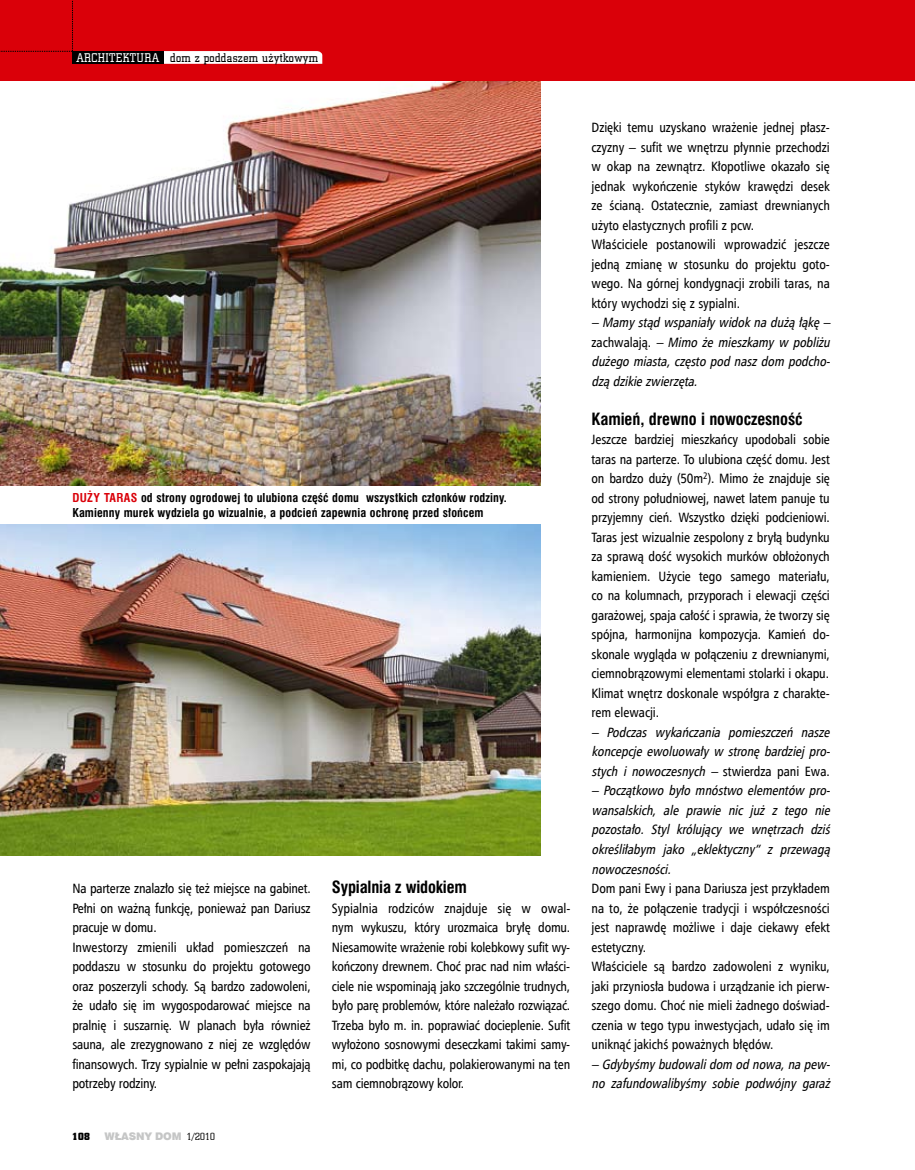
<style>
.page{position:relative;width:915px;height:1170px;background:#fff}
.page>*{position:absolute;margin:0;border:0;box-sizing:border-box;transform-origin:0 0}
.t1{font:700 16.5px "Swis 721 Cn EU";letter-spacing:-.01em;color:#000}
.t2{font:13.5px/19.5px "Humnst 777 Cn EU";letter-spacing:-.005em;color:#000}
.t3{font:italic 13.5px/19.5px "Humnst 777 Cn EU";letter-spacing:-.005em;color:#000;text-align:justify}
.t4{font:12.75px "Square Slab 711 Lt EU";letter-spacing:.025em;color:#000}
.t5{font:700 12px/15px "Swis 721 Cn EU";letter-spacing:.01em;color:#000}
.t6{font:10.5px "Swis 721 Blk EU";letter-spacing:-.02em;color:#c5c6c6}
.t7{font:10.5px "Square Slab 711 Bd EU";color:#000}
.s1{color:#fff}
.s2{color:#da0009}
.s3{font-family:"Square Slab 711 Lt EU";color:#000}
.s4{font-style:normal}
</style>
<div class="page">
<div style="left:0;top:0;width:914px;height:81px;background:#da0009"></div>
<svg style="left:0;top:0;width:322px;height:64px"></svg>
<div style="left:72px;top:51px;width:92px;height:13px;background:#000"></div>
<img style="left:0;top:81px;width:540px;height:404px">
<img style="left:0;top:524px;width:540px;height:331px">
<p class="t4" style="left:76px;top:50px;width:243px"><span class="s1">architektura</span> dom z poddaszem użytkowym</p>
<p class="t5" style="left:72px;top:490px;width:436px"><span class="s2">Duży taras</span> od strony ogrodowej to ulubiona część domu wszystkich członków rodziny.<br>Kamienny murek wydziela go wizualnie, a podcień zapewnia ochronę przed słońcem</p>
<p class="t2" style="left:72px;top:878px;width:240px">Na parterze znalazło się też miejsce na gabinet.<br>Pełni on ważną funkcję, ponieważ pan Dariusz pracuje w domu.<br>Inwestorzy zmienili układ pomieszczeń na poddaszu w stosunku do projektu gotowego oraz poszerzyli schody. Są bardzo zadowoleni, że udało się im wygospodarować miejsce na pralnię i suszarnię. W planach była również sauna, ale zrezygnowano z niej ze względów finansowych. Trzy sypialnie w pełni zaspokajają potrzeby rodziny.</p>
<p class="t1" style="left:332px;top:877px;width:136px">Sypialnia z widokiem</p>
<p class="t2" style="left:332px;top:897px;width:240px;text-align:justify">Sypialnia rodziców znajduje się w owal&shy;nym wykuszu, który urozmaica bryłę domu.<br>Niesamowite wrażenie robi kolebkowy sufit wy&shy;kończony drewnem. Choć prac nad nim właści&shy;ciele nie wspominają jako szczególnie trudnych, było parę problemów, które należało rozwiązać.<br>Trzeba było m. in. poprawiać docieplenie. Sufit wyłożono sosnowymi deseczkami takimi samy&shy;mi, co podbitkę dachu, polakierowanymi na ten sam ciemnobrązowy kolor.</p>
<p class="t7" style="left:72px;top:1129px;width:19px">108</p>
<p class="t6" style="left:105px;top:1129px;width:112px">WŁASNY DOM <span class="s3">1/2010</span></p>
<p class="t2" style="left:591px;top:117px;width:240px">Dzięki temu uzyskano wrażenie jednej płasz&shy;czyzny – sufit we wnętrzu płynnie przechodzi w okap na zewnątrz. Kłopotliwe okazało się jednak wykończenie styków krawędzi desek ze ścianą. Ostatecznie, zamiast drewnianych użyto elastycznych profili z pcw.<br>Właściciele postanowili wprowadzić jeszcze jedną zmianę w stosunku do projektu goto&shy;wego. Na górnej kondygnacji zrobili taras, na który wychodzi się z sypialni.</p>
<p class="t3" style="left:591px;top:312px;width:243px">– Mamystąd wspaniaływidoknadużąłąkę– <span class="s4">z a c h w a l a j ą .</span> – Mimo że mieszkamy w pobliżu dużego miasta, często pod nasz dom podcho&shy;dządzikiezwierzęta.</p>
<p class="t1" style="left:591px;top:409px;width:212px">Kamień, drewno i nowoczesność</p>
<p class="t2" style="left:591px;top:429px;width:240px;text-align:justify">Jeszcze bardziej mieszkańcy upodobali sobie taras na parterze. To ulubiona część domu. Jest on bardzo duży (50m<sup>2</sup>). Mimo że znajduje się od strony południowej, nawet latem panuje tu przyjemny cień. Wszystko dzięki podcieniowi.<br>Taras jest wizualnie zespolony z bryłą budynku za sprawą dość wysokich murków obłożonych kamieniem. Użycie tego samego materiału, co na kolumnach, przyporach i elewacji części garażowej, spaja całość i sprawia, że tworzy się spójna, harmonijna kompozycja. Kamień do&shy;skonale wygląda w połączeniu z drewnianymi, ciemnobrązowymi elementami stolarki i okapu.<br>Klimat wnętrz doskonale współgra z charakte&shy;rem elewacji.</p>
<p class="t3" style="left:591px;top:722px;width:243px">– Podczas wykańczania pomieszczeń nasze koncepcje ewoluowały w stronę bardziej pro&shy;stych i nowoczesnych – <span class="s4">s t w i e r d z a p a n i E w a .</span></p>
<p class="t3" style="left:591px;top:780px;width:243px">– Początkowo było mnóstwo elementów pro&shy;wansalskich, ale prawie nic już z tego nie pozostało. Styl królujący we wnętrzach dziś określiłabym jako „eklektyczny” z przewagą nowoczesności.</p>
<p class="t2" style="left:591px;top:878px;width:240px">Dom pani Ewy i pana Dariusza jest przykładem na to, że połączenie tradycji i współczesności jest naprawdę możliwe i daje ciekawy efekt estetyczny.<br>Właściciele są bardzo zadowoleni z wyniku, jaki przyniosła budowa i urządzanie ich pierw&shy;szego domu. Choć nie mieli żadnego doświad&shy;czenia w tego typu inwestycjach, udało się im uniknąć jakichś poważnych błędów.</p>
<p class="t3" style="left:591px;top:1053px;width:243px">– Gdybyśmybudowalidom od nowa,napew&shy;no zafundowalibyśmy sobie podwójny garaż</p>
</div>
